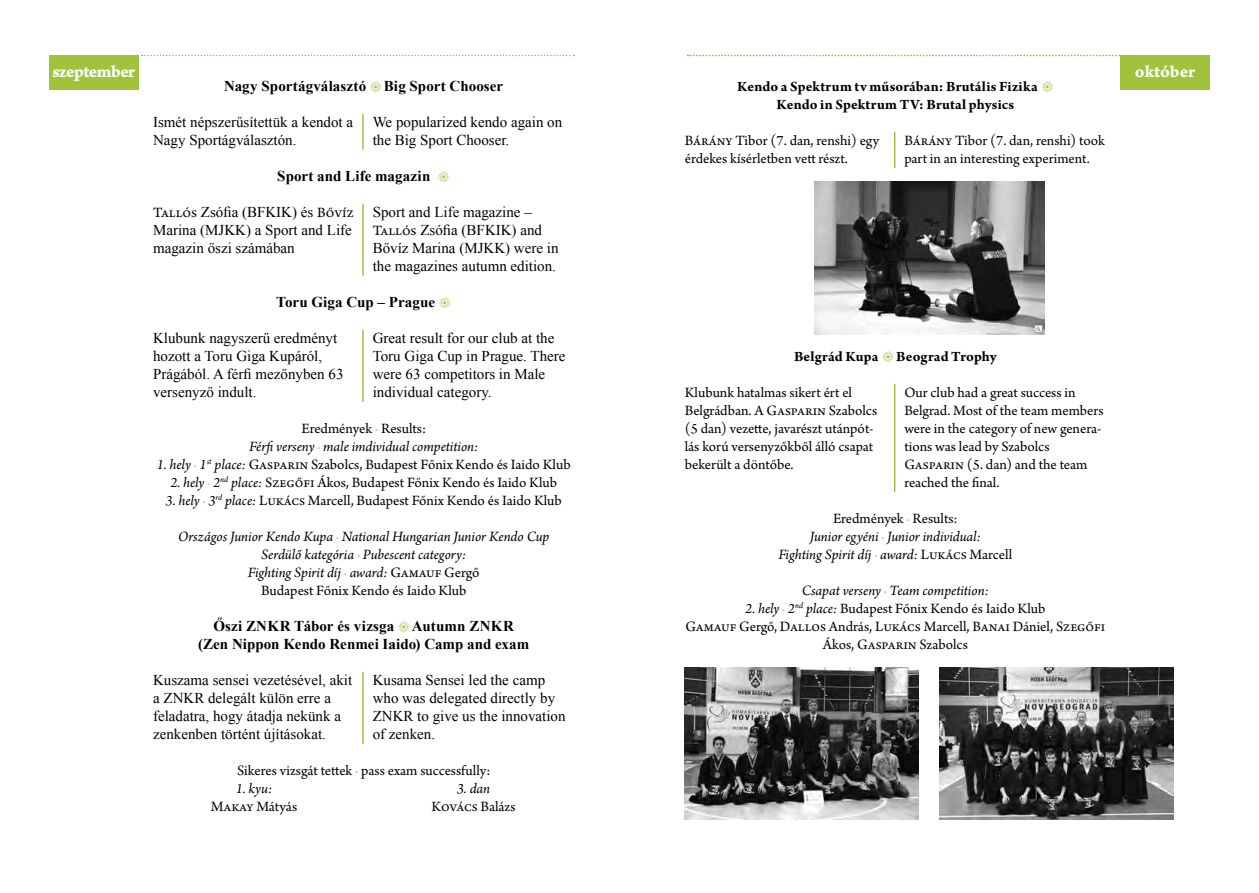
<style>
.page{position:relative;width:1259px;height:893px;background:#fff}
.page>*{position:absolute;margin:0;border:0;box-sizing:border-box;transform-origin:0 0}
.t1{font:18px "Arno Pro Bold Caption";letter-spacing:-.03em;color:#fff}
.t2{font:18px "Arno Pro Bold Caption";color:#fff}
.t3{font:15px/18px "Arno Pro";color:#000}
.t4{font:15px/18px "Times New Roman";color:#000}
.t5{font:italic 15px/18px "Arno Pro";letter-spacing:-.005em;color:#000;text-align:center}
.t6{font:700 15px/18px "Times New Roman";letter-spacing:.005em;color:#000;text-align:center}
.t7{font:700 15px/18px "Arno Pro";letter-spacing:.01em;color:#000;text-align:center}
.s1{font-family:"Arno Pro";color:#a0c33b}
.s2{font-family:"Arno Pro"}
.s3{font-style:normal}
.s4{font-style:normal;color:#a0c33b}
.s5{color:#a0c33b}
.s6{font-style:italic}
.s7{font-style:italic;color:#a0c33b}
</style>
<div class="page">
<div style="left:1120px;top:55px;width:90px;height:35px;background:#a0c33b"></div>
<img style="left:940px;top:667px;width:234px;height:152px">
<img style="left:685px;top:667px;width:233px;height:152px">
<svg style="left:687px;top:55px;width:433px;height:1px"></svg>
<hr style="left:362px;top:672px;width:2px;height:72px;background:#a0c33b">
<hr style="left:894px;top:384px;width:1px;height:108px;background:#a0c33b">
<div style="left:49px;top:55px;width:90px;height:35px;background:#a0c33b"></div>
<svg style="left:142px;top:55px;width:432px;height:1px"></svg>
<hr style="left:894px;top:132px;width:1px;height:36px;background:#a0c33b">
<hr style="left:362px;top:204px;width:2px;height:72px;background:#a0c33b">
<hr style="left:362px;top:114px;width:2px;height:36px;background:#a0c33b">
<hr style="left:362px;top:330px;width:2px;height:72px;background:#a0c33b">
<img style="left:814px;top:181px;width:230px;height:153px">
<p class="t1" style="left:52px;top:60px;width:84px">szeptember</p>
<p class="t6" style="left:224px;top:77px;width:281px">Nagy Sportágválasztó <span class="s1">•</span>Big Sport Chooser</p>
<p class="t4" style="left:153px;top:113px;width:201px">Ismét népszerűsítettük a kendot a<br>Nagy Sportágválasztón.</p>
<p class="t4" style="left:373px;top:113px;width:191px">We popularized kendo again on the Big Sport Chooser.</p>
<p class="t6" style="left:277px;top:167px;width:174px">Sport and Life magazin <span class="s1">•</span></p>
<p class="t4" style="left:153px;top:203px;width:202px"><span class="s2">Tallós</span> Zsófia (BFKIK) és <span class="s2">Bővíz<br></span>Marina (MJKK) a Sport and Life magazin őszi számában</p>
<p class="t4" style="left:373px;top:203px;width:187px">Sport and Life magazine –<br><span class="s2">Tallós</span> Zsófia (BFKIK) and<br>Bővíz Marina (MJKK) were in the magazines autumn edition.</p>
<p class="t6" style="left:276px;top:293px;width:176px">Toru Giga Cup – Prague <span class="s1">•</span></p>
<p class="t4" style="left:153px;top:329px;width:192px">Klubunk nagyszerű eredményt hozott a Toru Giga Kupáról,<br>Prágából. A férfi mezőnyben 63 versenyző indult.</p>
<p class="t4" style="left:373px;top:329px;width:194px">Great result for our club at the<br>Toru Giga Cup in Prague. There were 63 competitors in Male individual category.</p>
<p class="t5" style="left:249px;top:421px;width:231px"><span class="s3">Eredmények</span> <span class="s4">·</span> <span class="s3">Results:<br></span>Férfi verseny <span class="s5">·</span> male imdividual competition:</p>
<p class="t3" style="left:157px;top:457px;width:415px"><span class="s6">1. hely</span> <span class="s7">·</span> <span class="s6">1</span><sup>st</sup> <span class="s6">place:</span> Gasparin Szabolcs, Budapest Főnix Kendo és Iaido Klub</p>
<p class="t3" style="left:170px;top:475px;width:388px"><span class="s6">2. hely</span> <span class="s7">·</span> <span class="s6">2</span><sup>nd</sup> <span class="s6">place:</span> Szegőfi Ákos, Budapest Főnix Kendo és Iaido Klub</p>
<p class="t3" style="left:166px;top:493px;width:398px"><span class="s6">3. hely</span> <span class="s7">·</span> <span class="s6">3</span><sup>rd</sup> <span class="s6">place:</span> Lukács Marcell, Budapest Főnix Kendo és Iaido Klub</p>
<p class="t5" style="left:178px;top:529px;width:373px">Országos Junior Kendo Kupa <span class="s5">·</span> National Hungarian Junior Kendo Cup Serdülő kategória <span class="s5">·</span> Pubescent category:<br>Fighting Spirit díj <span class="s5">·</span> award: <span class="s3">Gamauf Gergő<br>Budapest Főnix Kendo és Iaido Klub</span></p>
<p class="t6" style="left:198px;top:617px;width:333px">Őszi ZNKR Tábor és vizsga <span class="s1">•</span>Autumn ZNKR (Zen Nippon Kendo Renmei Iaido) Camp and exam</p>
<p class="t4" style="left:153px;top:671px;width:201px">Kuszama sensei vezetésével, akit a ZNKR delegált külön erre a feladatra, hogy átadja nekünk a zenkenben történt újításokat.</p>
<p class="t4" style="left:373px;top:671px;width:194px">Kusama Sensei led the camp who was delegated directly by<br>ZNKR to give us the innovation of zenken.</p>
<p class="t3" style="left:237px;top:763px;width:255px">Sikeres vizsgát tettek <span class="s5">·</span> pass exam successfully:</p>
<p class="t5" style="left:236px;top:781px;width:38px">1. kyu:</p>
<p class="t3" style="left:211px;top:799px;width:88px">Makay Mátyás</p>
<p class="t5" style="left:457px;top:781px;width:35px">3. dan</p>
<p class="t3" style="left:431px;top:799px;width:86px">Kovács Balázs</p>
<p class="t7" style="left:737px;top:79px;width:318px">Kendo a Spektrum tv műsorában: Brutális Fizika <span class="s5">•<br></span>Kendo in Spektrum TV: Brutal physics</p>
<p class="t3" style="left:685px;top:133px;width:196px">Bárány Tibor (7. dan, renshi) egy érdekes kísérletben vett részt.</p>
<p class="t3" style="left:904px;top:133px;width:202px">Bárány Tibor (7. dan, renshi) took part in an interesting experiment.</p>
<p class="t2" style="left:1135px;top:60px;width:62px">október</p>
<p class="t7" style="left:794px;top:349px;width:204px">Belgrád Kupa <span class="s5">•</span>Beograd Trophy</p>
<p class="t3" style="left:685px;top:385px;width:194px">Klubunk hatalmas sikert ért el<br>Belgrádban. A Gasparin Szabolcs (5 dan) vezette, javarészt utánpót&shy;lás korú versenyzőkből álló csapat bekerült a döntőbe.</p>
<p class="t3" style="left:904px;top:385px;width:201px">Our club had a great success in<br>Belgrad. Most of the team members were in the category of new genera&shy;tions was lead by Szabolcs<br>Gasparin (5. dan) and the team reached the final.</p>
<p class="t5" style="left:778px;top:511px;width:235px"><span class="s3">Eredmények</span> <span class="s4">·</span> <span class="s3">Results:<br></span>Junior egyéni <span class="s5">·</span> Junior individual:<br>Fighting Spirit díj <span class="s5">·</span> award: <span class="s3">Lukács Marcell</span></p>
<p class="t5" style="left:802px;top:583px;width:189px">Csapat verseny <span class="s5">·</span> Team competition:</p>
<p class="t3" style="left:685px;top:601px;width:421px;text-align:center"><span class="s6">2. hely</span> <span class="s7">·</span> <span class="s6">2</span><sup>nd</sup> <span class="s6">place:</span> Budapest Főnix Kendo és Iaido Klub<br>Gamauf Gergő, Dallos András, Lukács Marcell, Banai Dániel, Szegőfi<br>Ákos, Gasparin Szabolcs</p>
</div>
